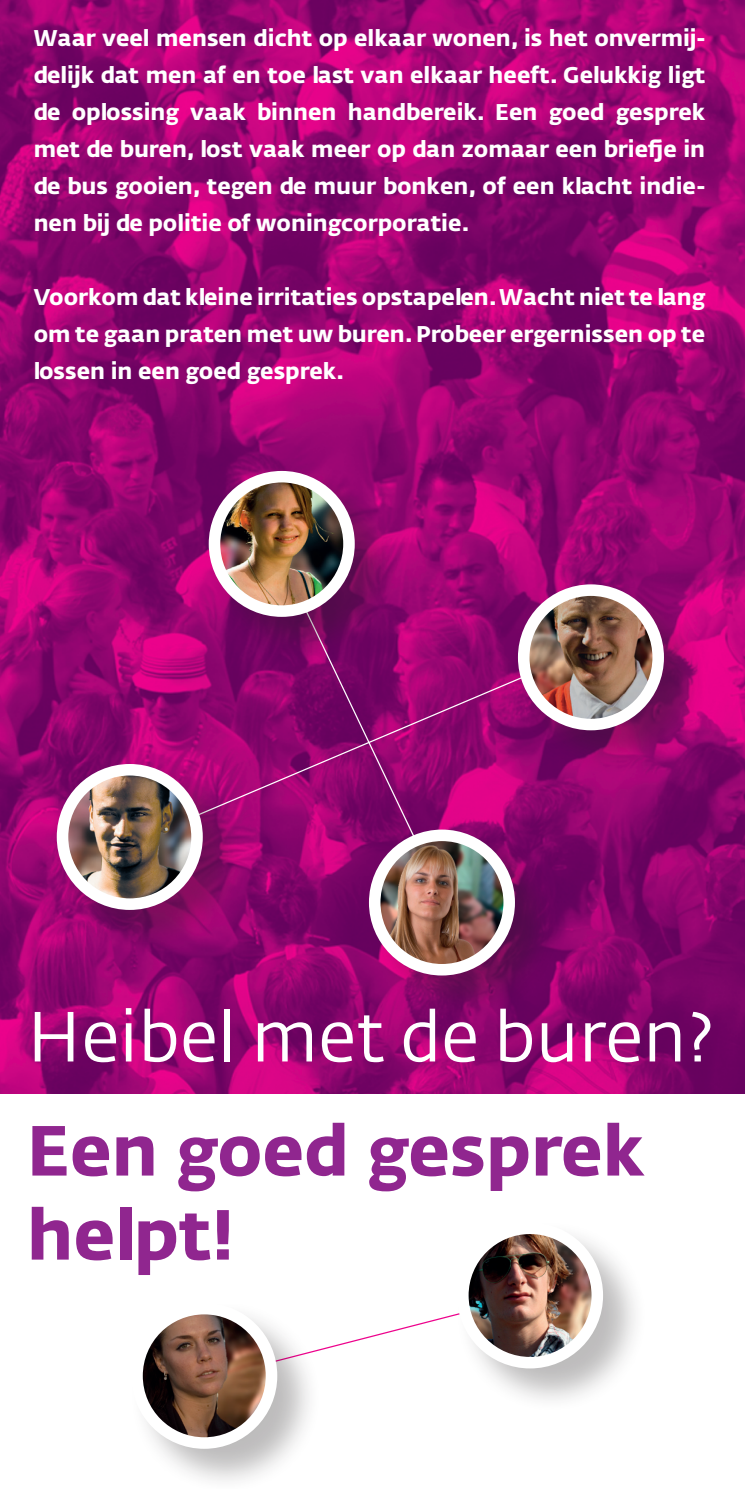
<style>
.page{position:relative;width:745px;height:1489px;background:#fff}
.page>*{position:absolute;margin:0;border:0;box-sizing:border-box;transform-origin:0 0}
.t1{font:700 70px/84px "Fedra Sans Alt Std";color:#90268f}
.t2{font:70px "Fedra Sans Alt Std";color:#fff}
.t3{font:700 22.5px/37px "Fedra Sans Alt Std";color:#fff;text-align:justify}
</style>
<div class="page">
<svg style="left:319px;top:1314px;width:134px;height:37px"></svg>
<img style="left:0;top:0;width:744px;height:1093px">
<div style="left:453px;top:1218px;width:192px;height:192px;background:#231f20;opacity:.3"></div>
<img style="left:462px;top:1228px;width:135px;height:130px">
<div style="left:457px;top:1222px;width:145px;height:146px;border:12px solid #fff;border-radius:50%"></div>
<div style="left:128px;top:1299px;width:191px;height:189px;background:#231f20;opacity:.3"></div>
<img style="left:137px;top:1308px;width:134px;height:134px;border-radius:67px">
<div style="left:131px;top:1302px;width:146px;height:146px;border:12px solid #fff;border-radius:50%"></div>
<svg style="left:142px;top:653px;width:434px;height:186px;background:#a00574"></svg>
<div style="left:53px;top:760px;width:192px;height:192px;background:#231f20;opacity:.3"></div>
<img style="left:62px;top:769px;width:135px;height:135px;border-radius:67px">
<div style="left:57px;top:764px;width:146px;height:145px;border:12px solid #fff;border-radius:50%"></div>
<div style="left:514px;top:581px;width:191px;height:191px;background:#231f20;opacity:.3"></div>
<img style="left:523px;top:590px;width:134px;height:134px;border-radius:67px">
<div style="left:517px;top:584px;width:146px;height:146px;border:12px solid #fff;border-radius:50%"></div>
<svg style="left:277px;top:551px;width:168px;height:349px;background:#91076f"></svg>
<div style="left:205px;top:467px;width:192px;height:192px;background:#231f20;opacity:.3"></div>
<img style="left:214px;top:476px;width:135px;height:135px;border-radius:67px">
<div style="left:208px;top:471px;width:146px;height:146px;border:12px solid #fff;border-radius:50%"></div>
<div style="left:365px;top:826px;width:192px;height:191px;background:#231f20;opacity:.3"></div>
<img style="left:374px;top:835px;width:135px;height:134px;border-radius:67px">
<div style="left:369px;top:829px;width:145px;height:146px;border:12px solid #fff;border-radius:50%"></div>
<p class="t3" style="left:34px;top:20px;width:672px">Waar veel mensen dicht op elkaar wonen, is het onvermij&shy;delijk dat men af en toe last van elkaar heeft. Gelukkig ligt de oplossing vaak binnen handbereik. Een goed gesprek met de buren, lost vaak meer op dan zomaar een briefje in de bus gooien, tegen de muur bonken, of een klacht indie&shy;nen bij de politie of woningcorporatie.</p>
<p class="t3" style="left:34px;top:278px;width:672px">Voorkom dat kleine irritaties opstapelen. Wacht niet te lang om te gaan praten met uw buren. Probeer ergernissen op te lossen in een goed gesprek.</p>
<h1 class="t2" style="left:27px;top:993px;width:688px">Heibel met de buren?</h1>
<h1 class="t1" style="left:27px;top:1108px;width:618px">Een goed gesprek helpt!</h1>
</div>
